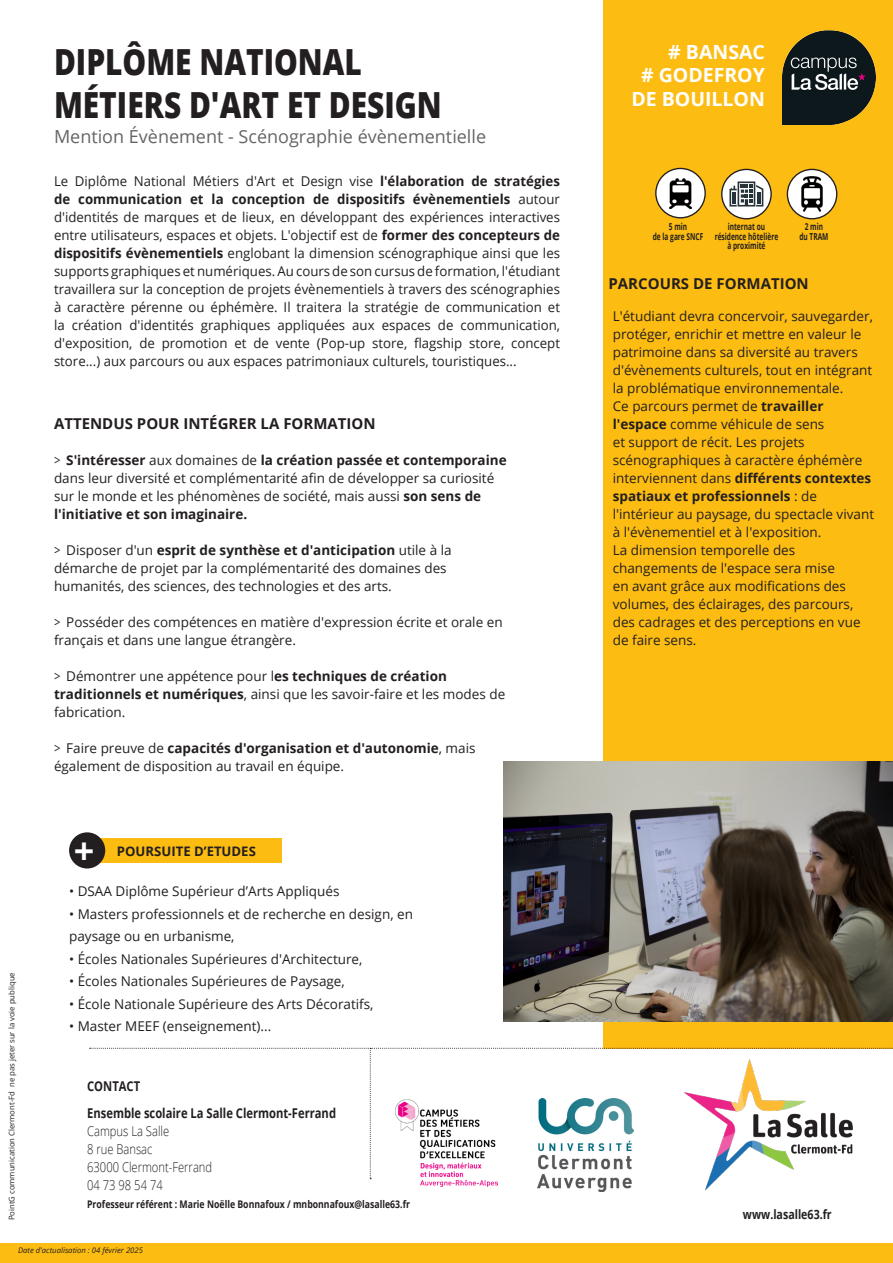
<style>
.page{position:relative;width:893px;height:1263px;background:#fff}
.page>*{position:absolute;margin:0;border:0;box-sizing:border-box;transform-origin:0 0}
.t1{font:800 36px "Open Sans";color:#231f20;scale:.83 1}
.t2{font:700 36px "Open Sans";color:#fff}
.t3{font:700 19.5px/23.4px "Open Sans";color:#fff;text-align:center}
.t4{font:18px "Open Sans";color:#656568}
.t5{font:700 15px "Open Sans";color:#231f20}
.t6{font:13.5px/18px "Open Sans";color:#231f20}
.t7{font:13.5px/18px "Open Sans";color:#231f20;scale:.83 1}
.t8{font:300 13.5px "Open Sans";color:#231f20;scale:.83 1}
.t9{font:700 13.5px "Open Sans";color:#231f20;scale:.83 1}
.t10{font:700 13.2px "Open Sans";color:#231f20}
.t11{font:700 12.9px "Open Sans";color:#231f20;scale:.83 1}
.t12{font:700 10.5px "Open Sans";color:#231f20;scale:.83 1}
.t13{font:700 9.6px "Open Sans";color:#231f20;scale:.69 1}
.t14{font:7.65px "Open Sans";color:#231f20}
.t15{font:italic 7.65px "Open Sans";color:#231f20}
.s1{font-weight:700}
</style>
<div class="page">
<div style="left:604px;top:0;width:289px;height:1048px;background:#fdbc12"></div>
<div style="left:0;top:1243px;width:893px;height:20px;background:#fdbc12"></div>
<div style="left:85px;top:838px;width:197px;height:25px;background:#fdbc12"></div>
<div style="left:69px;top:832px;width:36px;height:36px;background:#231f20;border-radius:50%"></div>
<svg style="left:656px;top:168px;width:49px;height:50px"></svg>
<div style="left:655px;top:168px;width:51px;height:50px;border:1px solid #231f20;border-radius:50%"></div>
<svg style="left:722px;top:169px;width:49px;height:50px"></svg>
<div style="left:721px;top:169px;width:51px;height:50px;border:1px solid #231f20;border-radius:50%"></div>
<svg style="left:787px;top:169px;width:50px;height:50px"></svg>
<div style="left:787px;top:169px;width:50px;height:50px;border:1px solid #231f20;border-radius:50%"></div>
<svg style="left:729px;top:181px;width:34px;height:26px"></svg>
<img style="left:797px;top:177px;width:31px;height:34px">
<img style="left:665px;top:179px;width:31px;height:29px">
<svg style="left:90px;top:1048px;width:803px;height:131px"></svg>
<img style="left:537px;top:1098px;width:96px;height:93px">
<img style="left:680px;top:1057px;width:176px;height:134px">
<img style="left:782px;top:31px;width:94px;height:93px">
<img style="left:503px;top:761px;width:390px;height:261px">
<img style="left:396px;top:1099px;width:101px;height:87px">
<p class="t1" style="left:54px;top:34px;width:373px">DIPLÔME NATIONAL</p>
<p class="t1" style="left:54px;top:78px;width:469px">MÉTIERS D'ART ET DESIGN</p>
<p class="t4" style="left:54px;top:124px;width:434px">Mention Évènement - Scénographie évènementielle</p>
<p class="t6" style="left:54px;top:172px;width:508px;text-align:justify">Le Diplôme National Métiers d'Art et Design vise <span class="s1">l'élaboration de stratégies de communication et la conception de dispositifs évènementiels</span> autour d'identités de marques et de lieux, en développant des expériences interactives entre utilisateurs, espaces et objets. L'objectif est de <span class="s1">former des concepteurs de dispositifs évènementiels</span> englobant la dimension scénographique ainsi que les supports graphiques et numériques. Au cours de son cursus de formation, l'étudiant travaillera sur la conception de projets évènementiels à travers des scénographies à caractère pérenne ou éphémère. Il traitera la stratégie de communication et la création d'identités graphiques appliquées aux espaces de communication, d'exposition, de promotion et de vente (Pop-up store, flagship store, concept store...) aux parcours ou aux espaces patrimoniaux culturels, touristiques...</p>
<p class="t14" style="left:6px;top:1220px;width:250px;rotate:-90deg">PointG communication Clermont-Fd ne pas jeter sur la voie publique</p>
<p class="t5" style="left:54px;top:413px;width:323px">ATTENDUS POUR INTÉGRER LA FORMATION</p>
<p class="t7" style="left:54px;top:451px;width:547px">&gt; <span class="s1">S'intéresser</span> aux domaines de <span class="s1">la création passée et contemporaine </span>dans leur diversité et complémentarité afin de développer sa curiosité sur le monde et les phénomènes de société, mais aussi <span class="s1">son sens de l'initiative et son imaginaire.</span></p>
<p class="t7" style="left:54px;top:541px;width:481px">&gt; Disposer d'un <span class="s1">esprit de synthèse et d'anticipation</span> utile à la démarche de projet par la complémentarité des domaines des humanités, des sciences, des technologies et des arts.</p>
<p class="t7" style="left:54px;top:613px;width:542px">&gt; Posséder des compétences en matière d'expression écrite et orale en français et dans une langue étrangère.</p>
<p class="t7" style="left:54px;top:667px;width:545px">&gt; Démontrer une appétence pour l<span class="s1">es techniques de création traditionnels et numériques</span>, ainsi que les savoir-faire et les modes de fabrication.</p>
<p class="t7" style="left:54px;top:739px;width:509px">&gt; Faire preuve de <span class="s1">capacités d'organisation et d'autonomie</span>, mais également de disposition au travail en équipe.</p>
<p class="t2" style="left:74px;top:826px;width:22px">+</p>
<p class="t10" style="left:117px;top:841px;width:140px">POURSUITE D’ETUDES</p>
<p class="t6" style="left:69px;top:882px;width:272px">• DSAA Diplôme Supérieur d’Arts Appliqués</p>
<p class="t6" style="left:69px;top:902px;width:345px;line-height:22.5px">• Masters professionnels et de recherche en design, en paysage ou en urbanisme,</p>
<p class="t6" style="left:69px;top:949px;width:295px">• Écoles Nationales Supérieures d'Architecture,</p>
<p class="t6" style="left:69px;top:972px;width:277px">• Écoles Nationales Supérieures de Paysage,</p>
<p class="t6" style="left:69px;top:994px;width:306px">• École Nationale Supérieure des Arts Décoratifs,</p>
<p class="t6" style="left:69px;top:1017px;width:204px">• Master MEEF (enseignement)...</p>
<p class="t9" style="left:87px;top:1077px;width:65px">CONTACT</p>
<p class="t9" style="left:87px;top:1104px;width:301px">Ensemble scolaire La Salle Clermont-Ferrand</p>
<p class="t8" style="left:87px;top:1122px;width:100px">Campus La Salle</p>
<p class="t8" style="left:87px;top:1140px;width:80px">8 rue Bansac</p>
<p class="t8" style="left:87px;top:1158px;width:152px">63000 Clermont-Ferrand</p>
<p class="t8" style="left:87px;top:1176px;width:93px">04 73 98 54 74</p>
<p class="t12" style="left:87px;top:1197px;width:391px">Professeur référent : Marie Noëlle Bonnafoux / mnbonnafoux@lasalle63.fr</p>
<p class="t15" style="left:18px;top:1245px;width:127px">Date d'actualisation : 04 février 2025</p>
<p class="t3" style="left:668px;top:39px;width:98px"># BANSAC</p>
<p class="t3" style="left:631px;top:63px;width:135px"># GODEFROY<br>DE BOUILLON</p>
<p class="t13" style="left:669px;top:220px;width:28px">5 min</p>
<p class="t13" style="left:653px;top:230px;width:75px">de la gare SNCF</p>
<p class="t13" style="left:728px;top:220px;width:56px">internat ou</p>
<p class="t13" style="left:715px;top:229px;width:94px">résidence hôtelière</p>
<p class="t13" style="left:727px;top:239px;width:57px">à proximité</p>
<p class="t13" style="left:805px;top:220px;width:28px">2 min</p>
<p class="t13" style="left:799px;top:229px;width:44px">du TRAM</p>
<p class="t5" style="left:608px;top:273px;width:202px">PARCOURS DE FORMATION</p>
<p class="t6" style="left:613px;top:307px;width:262px">L'étudiant devra concervoir, sauvegarder, protéger, enrichir et mettre en valeur le patrimoine dans sa diversité au travers d'évènements culturels, tout en intégrant la problématique environnementale.</p>
<p class="t6" style="left:613px;top:397px;width:263px">Ce parcours permet de <span class="s1">travailler l'espace</span> comme véhicule de sens<br>et support de récit. Les projets scénographiques à caractère éphémère interviennent dans <span class="s1">différents contextes spatiaux et professionnels</span> : de l'intérieur au paysage, du spectacle vivant à l'évènementiel et à l'exposition.</p>
<p class="t6" style="left:613px;top:541px;width:249px">La dimension temporelle des changements de l'espace sera mise<br>en avant grâce aux modifications des volumes, des éclairages, des parcours, des cadrages et des perceptions en vue de faire sens.</p>
<p class="t11" style="left:743px;top:1205px;width:108px">www.lasalle63.fr</p>
</div>
